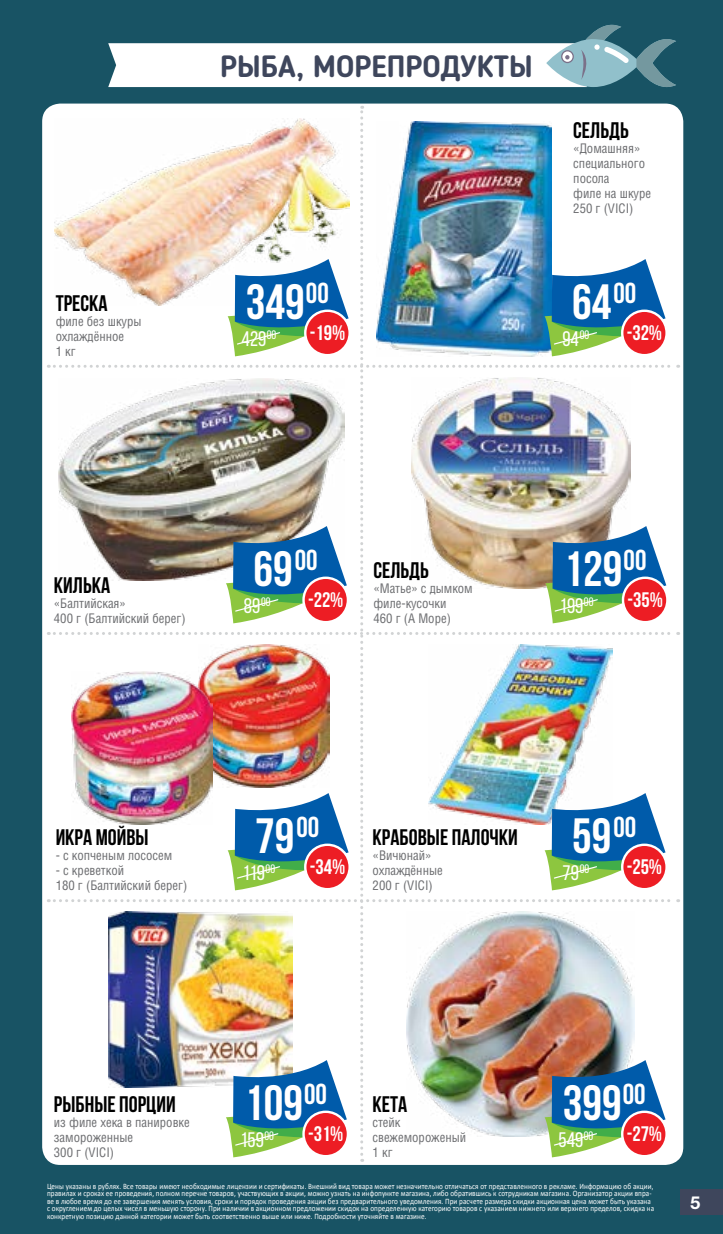
<style>
.page{position:relative;width:723px;height:1234px;background:#fff}
.page>*{position:absolute;margin:0;border:0;box-sizing:border-box;transform-origin:0 0}
.t1{font:700 49.5px "Bebas Neue";color:#fff}
.t2{font:700 30px "Blogger Sans";color:#3e465c}
.t3{font:700 22.5px "Bebas Neue";color:#000}
.t4{font:21px "Bebas Neue";color:#fff}
.t5{font:700 21px "Bebas Neue";color:#fff}
.t6{font:18px "Helvetica 7 Bold";color:#fff}
.t7{font:12.75px/15px "AG Letterica Condensed C";color:#6d6e71}
.t8{font:8.25px/7.5px "Calibri";letter-spacing:.01em;color:#fff;scale:.87 1}
</style>
<div class="page">
<div style="left:0;top:0;width:723px;height:1233px;background:#185364"></div>
<div style="left:680px;top:1188px;width:43px;height:26px;background:#3e465c"></div>
<svg style="left:108px;top:25px;width:568px;height:62px"></svg>
<div style="left:42px;top:103px;width:641px;height:1061px;background:#fff;border-radius:18px"></div>
<img style="left:48px;top:106px;width:631px;height:1055px">
<h3 class="t3" style="left:56px;top:291px;width:53px">Треска</h3>
<h3 class="t7" style="left:56px;top:314px;width:87px">филе без шкуры охлаждённое<br>1 кг</h3>
<h2 class="t2" style="left:220px;top:48px;width:314px">РЫБА, МОРЕПРОДУКТЫ</h2>
<h1 class="t1" style="left:246px;top:275px;width:84px">349<sup>00</sup></h1>
<h3 class="t4" style="left:242px;top:327px;width:36px">429<sup>00</sup></h3>
<h3 class="t5" style="left:310px;top:321px;width:37px">-19%</h3>
<h3 class="t3" style="left:573px;top:118px;width:57px">Сельдь</h3>
<h3 class="t7" style="left:573px;top:141px;width:79px">«Домашняя» специального посола<br>филе на шкуре<br>250 г (VICI)</h3>
<h1 class="t1" style="left:572px;top:275px;width:66px">64<sup>00</sup></h1>
<h3 class="t4" style="left:562px;top:327px;width:28px">94<sup>00</sup></h3>
<h3 class="t5" style="left:627px;top:321px;width:37px">-32%</h3>
<h3 class="t3" style="left:54px;top:573px;width:58px">Килька</h3>
<h3 class="t7" style="left:54px;top:596px;width:133px">«Балтийская»<br>400 г (Балтийский берег)</h3>
<h1 class="t1" style="left:253px;top:542px;width:66px">69<sup>00</sup></h1>
<h3 class="t4" style="left:244px;top:594px;width:28px">89<sup>00</sup></h3>
<h3 class="t5" style="left:308px;top:588px;width:37px">-22%</h3>
<h3 class="t3" style="left:373px;top:558px;width:57px">Сельдь</h3>
<h3 class="t7" style="left:373px;top:581px;width:101px">«Матье» с дымком филе-кусочки<br>460 г (А Море)</h3>
<h1 class="t1" style="left:563px;top:542px;width:84px">129<sup>00</sup></h1>
<h3 class="t4" style="left:560px;top:594px;width:35px">199<sup>00</sup></h3>
<h3 class="t5" style="left:627px;top:588px;width:37px">-35%</h3>
<h3 class="t3" style="left:56px;top:825px;width:94px">Икра мойвы</h3>
<h3 class="t7" style="left:56px;top:847px;width:118px">- с копченым лососем</h3>
<h3 class="t7" style="left:56px;top:862px;width:133px">- с креветкой<br>180 г (Балтийский берег)</h3>
<h1 class="t1" style="left:255px;top:808px;width:66px">79<sup>00</sup></h1>
<h3 class="t4" style="left:243px;top:861px;width:34px">119<sup>00</sup></h3>
<h3 class="t5" style="left:310px;top:855px;width:37px">-34%</h3>
<h3 class="t3" style="left:373px;top:825px;width:147px">Крабовые палочки</h3>
<h3 class="t7" style="left:373px;top:847px;width:72px">«Вичюнай» охлаждённые<br>200 г (VICI)</h3>
<h1 class="t1" style="left:572px;top:808px;width:66px">59<sup>00</sup></h1>
<h3 class="t4" style="left:562px;top:861px;width:28px">79<sup>00</sup></h3>
<h3 class="t5" style="left:627px;top:855px;width:37px">-25%</h3>
<h3 class="t3" style="left:54px;top:1091px;width:123px">Рыбные порции</h3>
<h3 class="t7" style="left:54px;top:1114px;width:137px">из филе хека в панировке замороженные<br>300 г (VICI)</h3>
<h1 class="t1" style="left:244px;top:1075px;width:84px">109<sup>00</sup></h1>
<h3 class="t4" style="left:240px;top:1127px;width:35px">159<sup>00</sup></h3>
<h3 class="t5" style="left:308px;top:1121px;width:37px">-31%</h3>
<h3 class="t3" style="left:373px;top:1091px;width:36px">Кета</h3>
<h3 class="t7" style="left:373px;top:1114px;width:95px">стейк свежемороженый<br>1 кг</h3>
<h1 class="t1" style="left:563px;top:1075px;width:84px">399<sup>00</sup></h1>
<h3 class="t4" style="left:558px;top:1127px;width:36px">549<sup>00</sup></h3>
<h3 class="t5" style="left:627px;top:1121px;width:37px">-27%</h3>
<p class="t8" style="left:47px;top:1181px;width:699px">Цены указаны в рублях. Все товары имеют необходимые лицензии и сертификаты. Внешний вид товара может незначительно отличаться от представленного в рекламе. Информацию об акции, правилах и сроках ее проведения, полном перечне товаров, участвующих в акции, можно узнать на инфопункте магазина, либо обратившись к сотрудникам магазина. Организатор акции впра&shy;ве в любое время до ее завершения менять условия, сроки и порядок проведения акции без предварительного уведомления. При расчете размера скидки акционная цена может быть указана с округлением до целых чисел в меньшую сторону. При наличии в акционном предложении скидок на определенную категорию товаров с указанием нижнего или верхнего пределов, скидка на конкретную позицию данной категории может быть соответственно выше или ниже. Подробности уточняйте в магазине.</p>
<h3 class="t6" style="left:690px;top:1192px;width:12px">5</h3>
</div>
